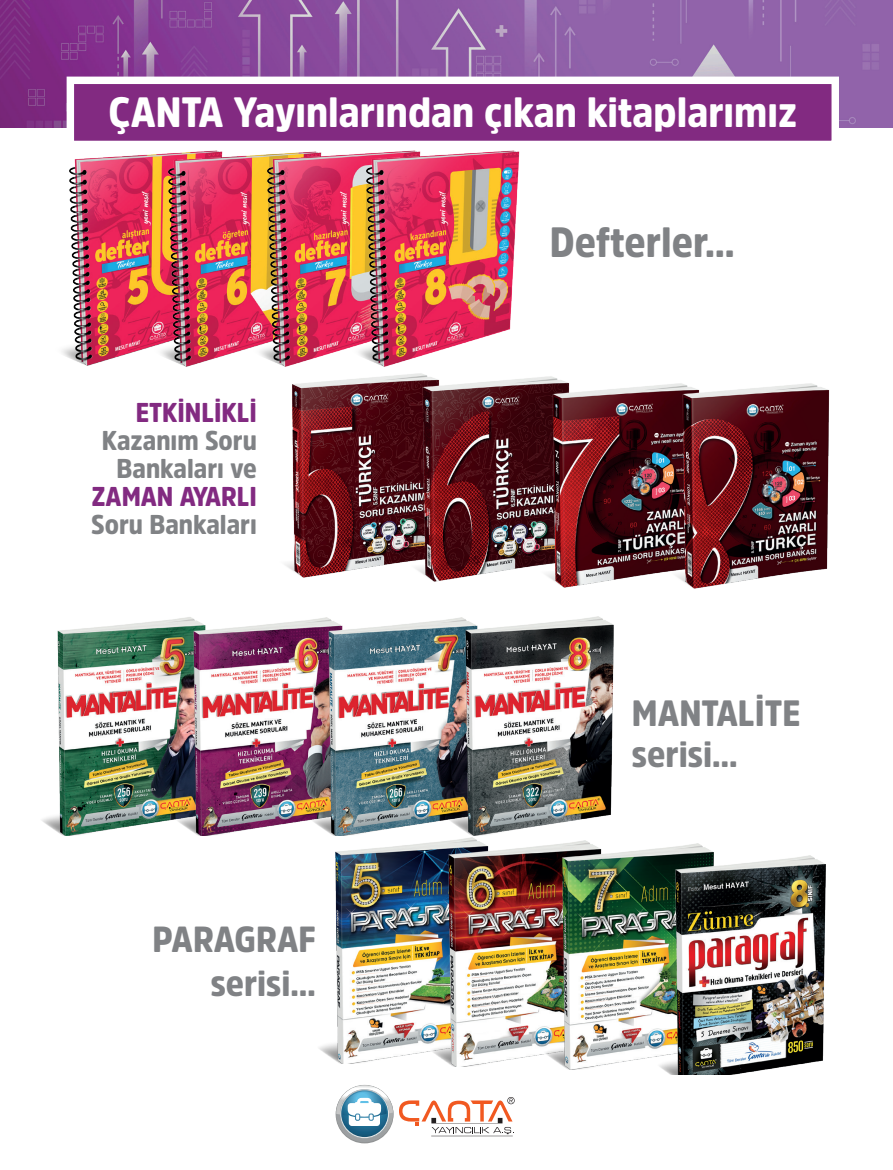
<style>
.page{position:relative;width:893px;height:1170px;background:#fff}
.page>*{position:absolute;margin:0;border:0;box-sizing:border-box;transform-origin:0 0}
.t1{font:900 42px "Amsi Pro Narw";color:#fff}
.t2{font:900 42px "Amsi Pro Narw";color:#808285}
.t3{font:900 36.3px/40.5px "Amsi Pro Narw";color:#808285}
.t4{font:900 36px/43.2px "Amsi Pro Narw";color:#808285;text-align:right}
.t5{font:900 27px/28.2px "Amsi Pro Narw";color:#808285;text-align:center}
.t6{font:900 27px "Amsi Pro Narw";color:#822a81}
</style>
<div class="page">
<img style="left:0;top:0;width:893px;height:127px">
<svg style="left:336px;top:1085px;width:57px;height:56px"></svg>
<svg style="left:399px;top:1097px;width:116px;height:36px"></svg>
<hr style="left:431px;top:1135px;width:82px;height:1px;background:#231f20">
<div style="left:67px;top:77px;width:772px;height:71px;background:#822a81;border:7px solid #fff"></div>
<img style="left:62px;top:154px;width:90px;height:212px">
<img style="left:152px;top:150px;width:99px;height:217px">
<img style="left:251px;top:151px;width:99px;height:216px">
<img style="left:350px;top:150px;width:170px;height:217px">
<img style="left:319px;top:837px;width:158px;height:226px">
<img style="left:428px;top:840px;width:162px;height:226px">
<img style="left:541px;top:843px;width:173px;height:226px">
<img style="left:654px;top:855px;width:172px;height:219px">
<img style="left:285px;top:373px;width:140px;height:205px">
<img style="left:408px;top:375px;width:155px;height:207px">
<img style="left:538px;top:381px;width:130px;height:207px">
<img style="left:668px;top:383px;width:162px;height:206px">
<img style="left:42px;top:619px;width:133px;height:216px">
<img style="left:175px;top:617px;width:136px;height:218px">
<img style="left:311px;top:617px;width:135px;height:218px">
<img style="left:446px;top:616px;width:168px;height:219px">
<p class="t1" style="left:108px;top:83px;width:690px">ÇANTA Yayınlarından çıkan kitaplarımız</p>
<p class="t6" style="left:136px;top:393px;width:123px">ETKİNLİKLİ</p>
<p class="t5" style="left:102px;top:425px;width:157px">Kazanım Soru<br>Bankaları ve</p>
<p class="t6" style="left:91px;top:478px;width:167px">ZAMAN AYARLI</p>
<p class="t5" style="left:91px;top:510px;width:167px">Soru Bankaları</p>
<p class="t4" style="left:152px;top:917px;width:165px">PARAGRAF serisi…</p>
<p class="t2" style="left:550px;top:213px;width:186px">Defterler…</p>
<p class="t3" style="left:632px;top:692px;width:170px">MANTALİTE serisi…</p>
</div>
